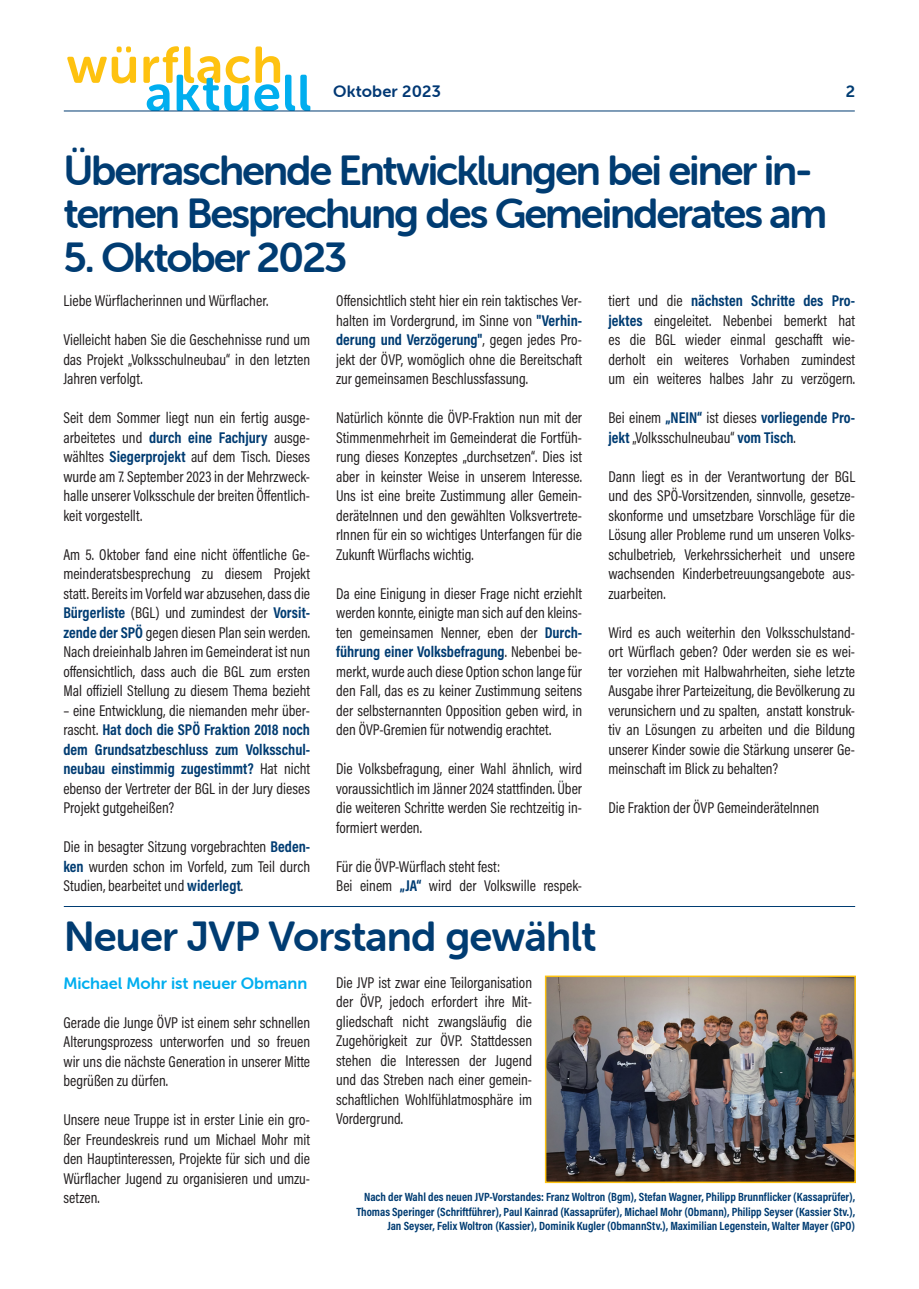
<style>
.page{position:relative;width:919px;height:1289px;background:#fff}
.page>*{position:absolute;margin:0;border:0;box-sizing:border-box;transform-origin:0 0}
.H1-Headline{font:42px/43.5px "Museo Sans Rounded 700";letter-spacing:-.05em;color:#003c72}
.H1-Headline-2{font:42px "Museo Sans Rounded 700";letter-spacing:-.02em;color:#003c72}
.H2-Subheadline{font:16.5px "Museo Sans Rounded 700";color:#00aeef}
.t1{font:16.5px "Museo Sans Rounded 700";letter-spacing:.01em;color:#013874}
.t2{font:16.5px "Museo Sans Rounded 700";color:#003c72}
.P-Text{font:15.75px/19.5px "Acumin Pro Cond";color:#231f20;text-align:justify}
.P-Einleitung{font:15.75px "Acumin Pro Cond";color:#231f20}
.Bildtext{font:700 12px/14.2px "Acumin Pro Cond";color:#003c72;text-align:right}
.s1{font-weight:700;color:#003c72}
</style>
<div class="page">
<svg style="left:67px;top:46px;width:243px;height:65px"></svg>
<hr style="left:64px;top:111px;width:790px;height:1px;background:#003c72">
<hr style="left:64px;top:906px;width:791px;height:1px;background:#003c72">
<img style="left:548px;top:978px;width:304px;height:201px">
<div style="left:545px;top:975px;width:310px;height:207px;border:2px solid #fec210"></div>
<p class="t1" style="left:333px;top:82px;width:109px">Oktober 2023</p>
<p class="t2" style="left:845px;top:82px;width:11px">2</p>
<p class="H1-Headline" style="left:63px;top:148px;width:765px">Überraschende Entwicklungen bei einer in&shy;ternen Besprechung des Gemeinderates am</p>
<p class="H1-Headline" style="left:63px;top:235px;width:286px">5. Oktober 2023</p>
<p class="P-Einleitung" style="left:63px;top:290px;width:206px">Liebe Würflacherinnen und Würflacher.</p>
<p class="P-Text" style="left:63px;top:330px;width:248px">Vielleicht haben Sie die Geschehnisse rund um das Projekt „Volksschulneubau“ in den letzten Jahren verfolgt.</p>
<p class="P-Text" style="left:63px;top:408px;width:248px">Seit dem Sommer liegt nun ein fertig ausge&shy;arbeitetes und <span class="s1">durch eine Fachjury</span> ausge&shy;wähltes <span class="s1">Siegerprojekt</span> auf dem Tisch. Dieses wurde am 7. September 2023 in der Mehrzweck&shy;halle unserer Volksschule der breiten Öffentlich&shy;keit vorgestellt.</p>
<p class="P-Text" style="left:63px;top:544px;width:248px">Am 5. Oktober fand eine nicht öffentliche Ge&shy;meinderatsbesprechung zu diesem Projekt statt. Bereits im Vorfeld war abzusehen, dass die <span class="s1">Bürgerliste</span> (BGL) und zumindest der <span class="s1">Vorsit&shy;zende der SPÖ</span> gegen diesen Plan sein werden.</p>
<p class="P-Text" style="left:63px;top:642px;width:248px">Nach dreieinhalb Jahren im Gemeinderat ist nun offensichtlich, dass auch die BGL zum ersten Mal offiziell Stellung zu diesem Thema bezieht</p>
<p class="P-Text" style="left:63px;top:700px;width:248px">– eine Entwicklung, die niemanden mehr über&shy;rascht. <span class="s1">Hat doch die SPÖ Fraktion 2018 noch dem Grundsatzbeschluss zum Volksschul&shy;neubau einstimmig zugestimmt?</span> Hat nicht ebenso der Vertreter der BGL in der Jury dieses Projekt gutgeheißen?</p>
<p class="P-Text" style="left:63px;top:837px;width:248px">Die in besagter Sitzung vorgebrachten <span class="s1">Beden&shy;ken</span> wurden schon im Vorfeld, zum Teil durch Studien, bearbeitet und <span class="s1">widerlegt</span>.</p>
<p class="H1-Headline-2" style="left:64px;top:913px;width:534px">Neuer JVP Vorstand gewählt</p>
<p class="H2-Subheadline" style="left:63px;top:973px;width:245px">Michael Mohr ist neuer Obmann</p>
<p class="P-Text" style="left:63px;top:1012px;width:248px">Gerade die Junge ÖVP ist einem sehr schnellen Alterungsprozess unterworfen und so freuen wir uns die nächste Generation in unserer Mitte begrüßen zu dürfen.</p>
<p class="P-Text" style="left:63px;top:1109px;width:248px">Unsere neue Truppe ist in erster Linie ein gro&shy;ßer Freundeskreis rund um Michael Mohr mit den Hauptinteressen, Projekte für sich und die Würflacher Jugend zu organisieren und umzu&shy;setzen.</p>
<p class="P-Text" style="left:336px;top:291px;width:247px">Offensichtlich steht hier ein rein taktisches Ver&shy;halten im Vordergrund, im Sinne von <span class="s1">"Verhin&shy;derung und Verzögerung"</span>, gegen jedes Pro&shy;jekt der ÖVP, womöglich ohne die Bereitschaft zur gemeinsamen Beschlussfassung.</p>
<p class="P-Text" style="left:336px;top:408px;width:247px">Natürlich könnte die ÖVP-Fraktion nun mit der Stimmenmehrheit im Gemeinderat die Fortfüh&shy;rung dieses Konzeptes „durchsetzen“. Dies ist aber in keinster Weise in unserem Interesse.<br>Uns ist eine breite Zustimmung aller Gemein&shy;deräteInnen und den gewählten Volksvertrete&shy;rInnen für ein so wichtiges Unterfangen für die Zukunft Würflachs wichtig.</p>
<p class="P-Text" style="left:336px;top:583px;width:247px">Da eine Einigung in dieser Frage nicht erziehlt werden konnte, einigte man sich auf den kleins&shy;ten gemeinsamen Nenner, eben der <span class="s1">Durch&shy;führung einer Volksbefragung</span>. Nebenbei be&shy;merkt, wurde auch diese Option schon lange für den Fall, das es zu keiner Zustimmung seitens der selbsternannten Opposition geben wird, in den ÖVP-Gremien für notwendig erachtet.</p>
<p class="P-Text" style="left:336px;top:759px;width:247px">Die Volksbefragung, einer Wahl ähnlich, wird voraussichtlich im Jänner 2024 stattfinden. Über die weiteren Schritte werden Sie rechtzeitig in&shy;formiert werden.</p>
<p class="P-Text" style="left:336px;top:856px;width:165px">Für die ÖVP-Würflach steht fest:</p>
<p class="P-Text" style="left:336px;top:876px;width:247px">Bei einem <span class="s1">„JA“</span> wird der Volkswille respek-</p>
<p class="P-Text" style="left:608px;top:291px;width:248px">tiert und die <span class="s1">nächsten Schritte des Pro&shy;jektes</span> eingeleitet. Nebenbei bemerkt hat es die BGL wieder einmal geschafft wie&shy;derholt ein weiteres Vorhaben zumindest um ein weiteres halbes Jahr zu verzögern.</p>
<p class="P-Text" style="left:608px;top:408px;width:248px">Bei einem <span class="s1">„NEIN“</span> ist dieses <span class="s1">vorliegende Pro&shy;jekt</span> „Volksschulneubau“ <span class="s1">vom Tisch</span>.</p>
<p class="P-Text" style="left:608px;top:466px;width:248px">Dann liegt es in der Verantwortung der BGL und des SPÖ-Vorsitzenden, sinnvolle, gesetze&shy;skonforme und umsetzbare Vorschläge für die Lösung aller Probleme rund um unseren Volks&shy;schulbetrieb, Verkehrssicherheit und unsere wachsenden Kinderbetreuungsangebote aus&shy;zuarbeiten.</p>
<p class="P-Text" style="left:608px;top:622px;width:248px">Wird es auch weiterhin den Volksschulstand&shy;ort Würflach geben? Oder werden sie es wei&shy;ter vorziehen mit Halbwahrheiten, siehe letzte Ausgabe ihrer Parteizeitung, die Bevölkerung zu verunsichern und zu spalten, anstatt konstruk&shy;tiv an Lösungen zu arbeiten und die Bildung unserer Kinder sowie die Stärkung unserer Ge&shy;meinschaft im Blick zu behalten?</p>
<p class="P-Text" style="left:608px;top:798px;width:212px">Die Fraktion der ÖVP GemeinderäteInnen</p>
<p class="P-Text" style="left:336px;top:972px;width:197px">Die JVP ist zwar eine Teilorganisation der ÖVP, jedoch erfordert ihre Mit&shy;gliedschaft nicht zwangsläufig die Zugehörigkeit zur ÖVP. Stattdessen stehen die Interessen der Jugend und das Streben nach einer gemein&shy;schaftlichen Wohlfühlatmosphäre im Vordergrund.</p>
<p class="Bildtext" style="left:356px;top:1189px;width:500px">Nach der Wahl des neuen JVP-Vorstandes: Franz Woltron (Bgm), Stefan Wagner, Philipp Brunnflicker (Kassaprüfer),<br>Thomas Speringer (Schriftführer), Paul Kainrad (Kassaprüfer), Michael Mohr (Obmann), Philipp Seyser (Kassier Stv.),<br>Jan Seyser, Felix Woltron (Kassier), Dominik Kugler (ObmannStv.), Maximilian Legenstein, Walter Mayer (GPO)</p>
</div>
